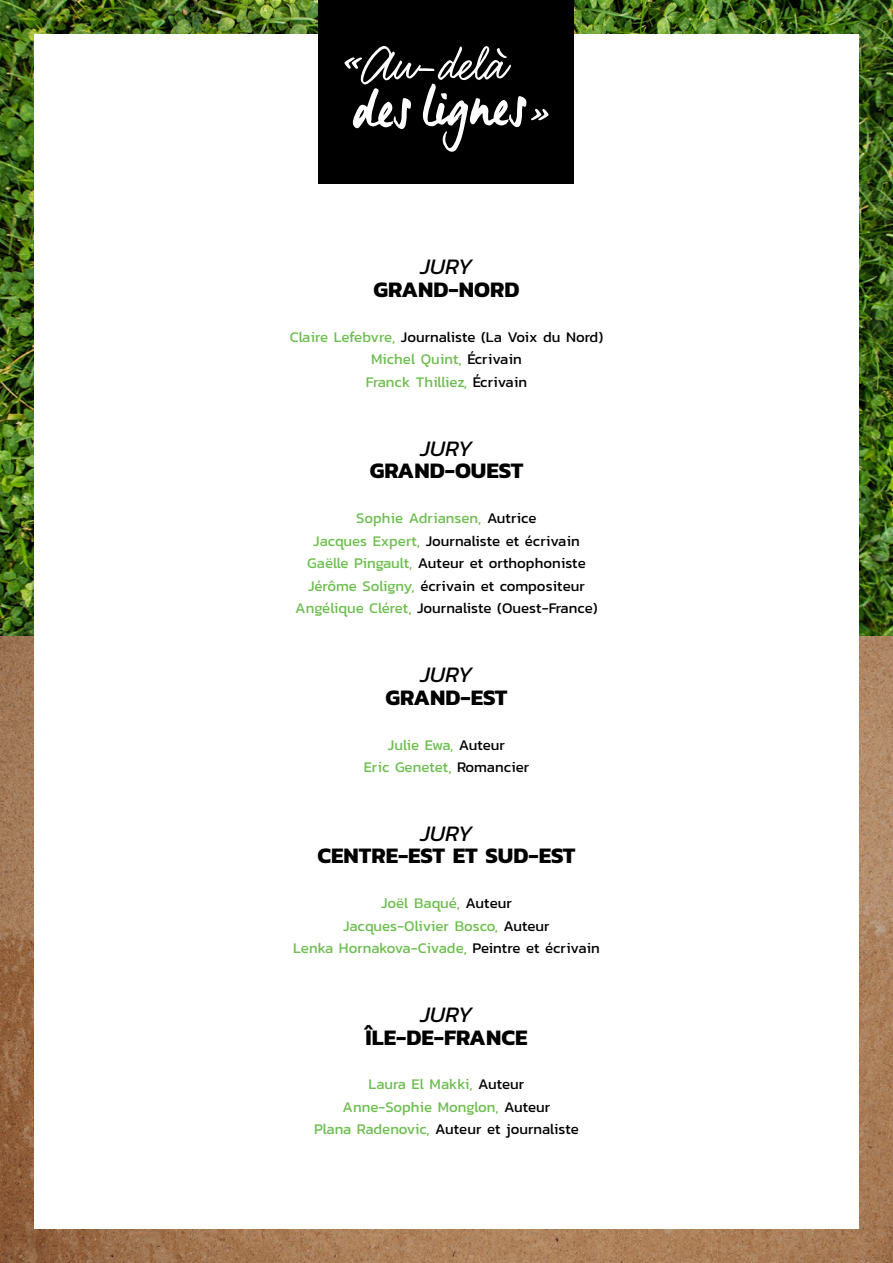
<style>
.page{position:relative;width:893px;height:1263px;background:#fff}
.page>*{position:absolute;margin:0;border:0;box-sizing:border-box;transform-origin:0 0}
.t1{font:700 22.5px "Kanit";color:#000}
.t2{font:italic 22.5px "Kanit";color:#000}
.t3{font:15px/22.5px "Kanit";color:#6ebe50;text-align:center}
.t4{font:15px/22.5px "Kanit";color:#000;text-align:center}
.s1{color:#000}
.s2{color:#6ebe50}
</style>
<div class="page">
<img style="left:0;top:635px;width:893px;height:628px">
<img style="left:0;top:0;width:893px;height:635px">
<div style="left:34px;top:34px;width:825px;height:1195px;background:#fff"></div>
<div style="left:319px;top:0;width:255px;height:184px;background:#000"></div>
<svg style="left:344px;top:46px;width:205px;height:106px"></svg>
<h1 class="t2" style="left:421px;top:250px;width:53px">JURY</h1>
<h1 class="t1" style="left:374px;top:272px;width:147px">GRAND-NORD</h1>
<p class="t3" style="left:290px;top:325px;width:315px">Claire Lefebvre, <span class="s1">Journaliste (La Voix du Nord)<br></span>Michel Quint, <span class="s1">Écrivain<br></span>Franck Thilliez, <span class="s1">Écrivain</span></p>
<h1 class="t2" style="left:421px;top:432px;width:53px">JURY</h1>
<h1 class="t1" style="left:370px;top:453px;width:155px">GRAND-OUEST</h1>
<p class="t4" style="left:295px;top:506px;width:304px"><span class="s2">Sophie Adriansen,</span> Autrice<br><span class="s2">Jacques Expert,</span> Journaliste et écrivain <span class="s2">Gaëlle Pingault,</span> Auteur et orthophoniste <span class="s2">Jérôme Soligny,</span> écrivain et compositeur <span class="s2">Angélique Cléret,</span> Journaliste (Ouest-France)</p>
<h1 class="t2" style="left:421px;top:658px;width:53px">JURY</h1>
<h1 class="t1" style="left:385px;top:679px;width:124px">GRAND-EST</h1>
<p class="t3" style="left:364px;top:733px;width:167px">Julie Ewa, <span class="s1">Auteur<br></span>Eric Genetet, <span class="s1">Romancier</span></p>
<h1 class="t2" style="left:421px;top:817px;width:53px">JURY</h1>
<h1 class="t1" style="left:317px;top:838px;width:260px">CENTRE-EST ET SUD-EST</h1>
<p class="t3" style="left:293px;top:892px;width:308px">Joël Baqué, <span class="s1">Auteur<br></span>Jacques-Olivier Bosco, <span class="s1">Auteur<br></span>Lenka Hornakova-Civade, <span class="s1">Peintre et écrivain</span></p>
<h1 class="t2" style="left:421px;top:998px;width:53px">JURY</h1>
<h1 class="t1" style="left:366px;top:1020px;width:163px">ÎLE-DE-FRANCE</h1>
<p class="t3" style="left:314px;top:1072px;width:266px">Laura El Makki, <span class="s1">Auteur<br></span>Anne-Sophie Monglon, <span class="s1">Auteur<br></span>Plana Radenovic, <span class="s1">Auteur et journaliste</span></p>
</div>
